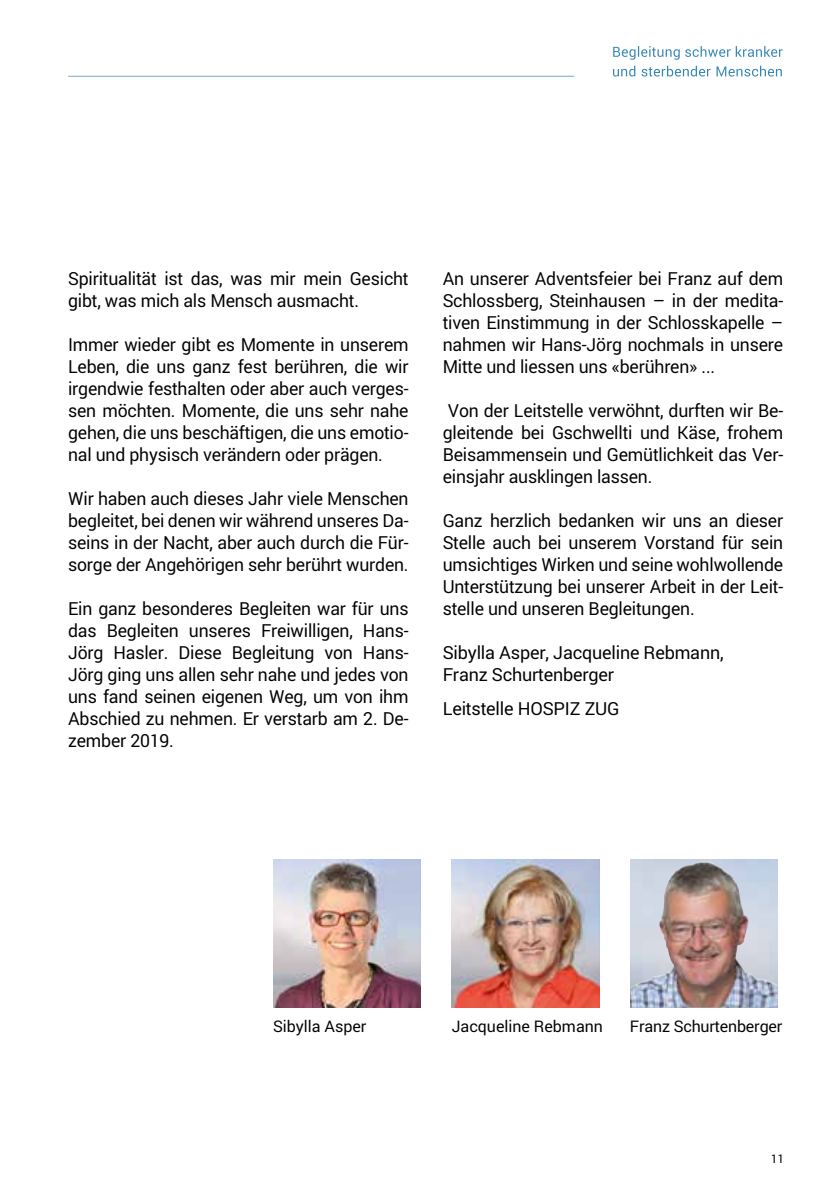
<style>
.page{position:relative;width:840px;height:1191px;background:#fff}
.page>*{position:absolute;margin:0;border:0;box-sizing:border-box;transform-origin:0 0}
.t1{font:18px/22px "Roboto";letter-spacing:-.01em;color:#000;text-align:justify}
.t2{font:16px "Roboto";color:#000}
.t3{font:12px "Roboto";color:#000}
</style>
<div class="page">
<hr style="left:68px;top:76px;width:506px;height:1px;background:#7aa7ca">
<svg style="left:613px;top:66px;width:168px;height:11px"></svg>
<svg style="left:613px;top:46px;width:169px;height:14px"></svg>
<div style="left:809px;top:1100px;width:15px;height:16px;border:1px solid #fff;border-radius:50%"></div>
<img style="left:451px;top:859px;width:148px;height:148px">
<img style="left:273px;top:859px;width:147px;height:148px">
<img style="left:630px;top:861px;width:147px;height:146px">
<p class="t1" style="left:68px;top:267px;width:342px">Spiritualität ist das, was mir mein Gesicht gibt, was mich als Mensch ausmacht.</p>
<p class="t1" style="left:68px;top:333px;width:342px">Immer wieder gibt es Momente in unserem Leben, die uns ganz fest berühren, die wir irgendwie festhalten oder aber auch verges&shy;sen möchten. Momente, die uns sehr nahe gehen, die uns beschäftigen, die uns emotio&shy;nal und physisch verändern oder prägen.</p>
<p class="t1" style="left:68px;top:487px;width:342px">Wir haben auch dieses Jahr viele Menschen begleitet, bei denen wir während unseres Da&shy;seins in der Nacht, aber auch durch die Für&shy;sorge der Angehörigen sehr berührt wurden.</p>
<p class="t1" style="left:68px;top:597px;width:342px">Ein ganz besonderes Begleiten war für uns das Begleiten unseres Freiwilligen, Hans-Jörg Hasler. Diese Begleitung von Hans-Jörg ging uns allen sehr nahe und jedes von uns fand seinen eigenen Weg, um von ihm Abschied zu nehmen. Er verstarb am 2. De&shy;zember 2019.</p>
<p class="t1" style="left:442px;top:267px;width:342px">An unserer Adventsfeier bei Franz auf dem Schlossberg, Steinhausen – in der medita&shy;tiven Einstimmung in der Schlosskapelle – nahmen wir Hans-Jörg nochmals in unsere Mitte und liessen uns «berühren» ...</p>
<p class="t1" style="left:442px;top:399px;width:342px">Von der Leitstelle verwöhnt, durften wir Be&shy;gleitende bei Gschwellti und Käse, frohem Beisammensein und Gemütlichkeit das Ver&shy;einsjahr ausklingen lassen.</p>
<p class="t1" style="left:442px;top:509px;width:342px">Ganz herzlich bedanken wir uns an dieser Stelle auch bei unserem Vorstand für sein umsichtiges Wirken und seine wohlwollende Unterstützung bei unserer Arbeit in der Leit&shy;stelle und unseren Begleitungen.</p>
<p class="t1" style="left:442px;top:641px;width:282px">Sibylla Asper, Jacqueline Rebmann,<br>Franz Schurtenberger</p>
<p class="t1" style="left:442px;top:696px;width:178px">Leitstelle HOSPIZ ZUG</p>
<p class="t2" style="left:273px;top:1015px;width:95px">Sibylla Asper</p>
<p class="t2" style="left:451px;top:1015px;width:152px">Jacqueline Rebmann</p>
<p class="t2" style="left:629px;top:1015px;width:154px">Franz Schurtenberger</p>
<p class="t3" style="left:770px;top:1150px;width:15px">11</p>
</div>
